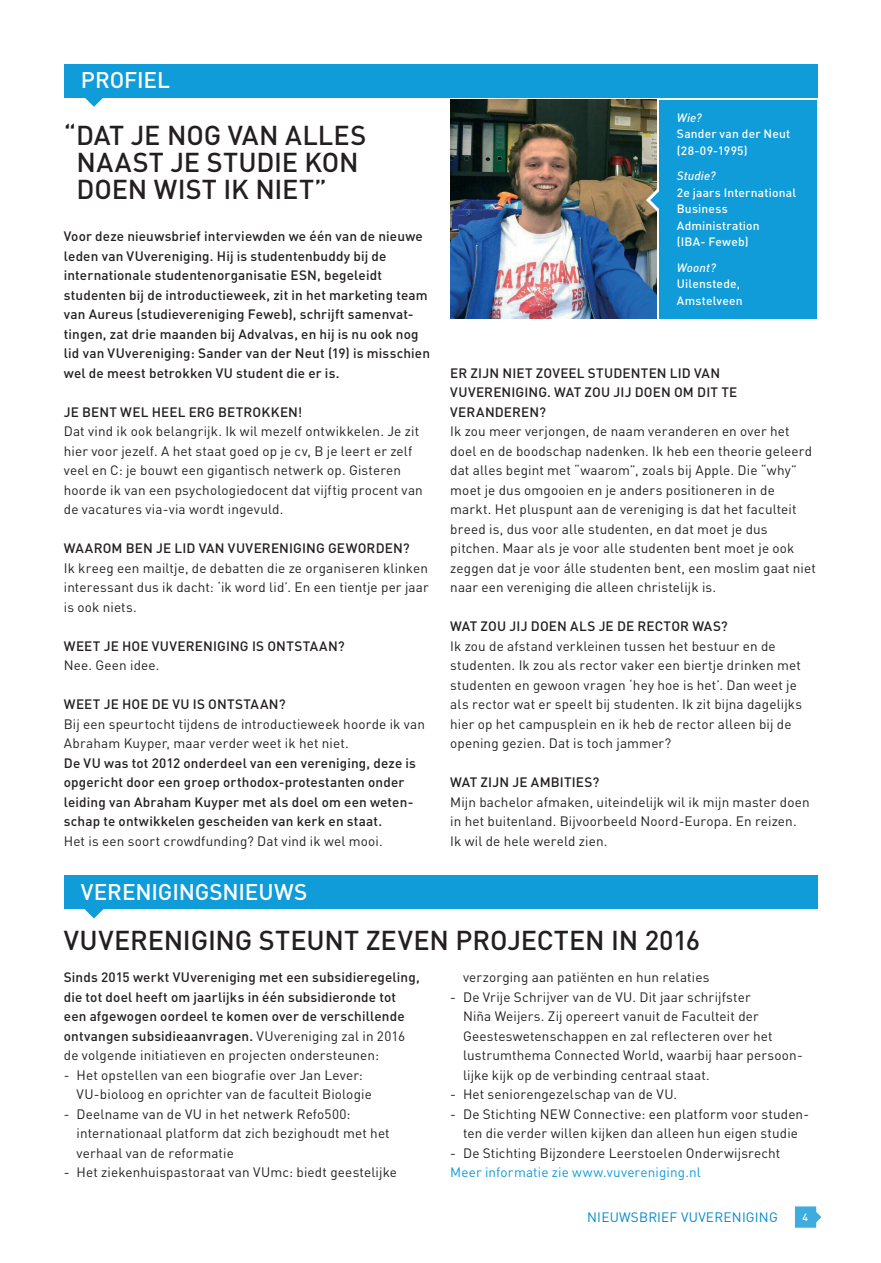
<style>
.page{position:relative;width:881px;height:1263px;background:#fff}
.page>*{position:absolute;margin:0;border:0;box-sizing:border-box;transform-origin:0 0}
.Platte_tekst_wit{font:500 27px/27px "DIN Pro";color:#231f20}
.Kop_18pt{font:500 27px "DIN Pro";letter-spacing:-.005em;color:#231f20}
.Kop_15pt_wit{font:500 22.5px "DIN Pro";letter-spacing:-.005em;color:#fff}
.Platte_tekst_zwart{font:13.5px/19.5px "DIN Pro";letter-spacing:.01em;color:#231f20}
.Platte_tekst_zwart-2{font:500 13.5px/19.5px "DIN Pro";letter-spacing:.01em;color:#231f20}
.intro{font:500 13.5px/19.5px "DIN Pro";letter-spacing:.01em;color:#231f20}
.Platte_tekst_wit-2{font:500 13.5px/19.5px "DIN Pro";letter-spacing:.01em;color:#231f20}
.Platte_tekst_zwart-3{font:13.5px "DIN Pro";letter-spacing:.01em;color:#0f9cd9}
.t1{font:13.5px "DIN Pro";letter-spacing:.02em;color:#0089cf}
.Platte_tekst_wit-3{font:500 12px/16.5px "DIN Pro";letter-spacing:.015em;color:#fff}
.Platte_tekst_wit-4{font:italic 500 12px "DIN Pro";letter-spacing:.02em;color:#fff}
.t2{font:500 10.5px "DIN Pro";color:#fff}
.s1{font-weight:400}
</style>
<div class="page">
<img style="left:450px;top:100px;width:206px;height:219px">
<svg style="left:645px;top:187px;width:14px;height:26px"></svg>
<div style="left:659px;top:100px;width:157px;height:218px;background:#0f9cd9"></div>
<svg style="left:85px;top:98px;width:18px;height:9px"></svg>
<div style="left:64px;top:64px;width:752px;height:34px;background:#0f9cd9"></div>
<svg style="left:84px;top:909px;width:20px;height:10px"></svg>
<div style="left:64px;top:875px;width:752px;height:34px;background:#0f9cd9"></div>
<svg style="left:795px;top:1206px;width:26px;height:22px"></svg>
<p class="Kop_15pt_wit" style="left:81px;top:62px;width:91px">PROFIEL</p>
<p class="Platte_tekst_wit" style="left:77px;top:118px;width:291px;text-indent:-13px">“DAT JE NOG VAN ALLES<br>NAAST JE STUDIE KON<br>DOEN WIST IK NIET”</p>
<p class="intro" style="left:64px;top:225px;width:367px">Voor deze nieuwsbrief interviewden we één van de nieuwe leden van VUvereniging. Hij is studentenbuddy bij de internationale studentenorganisatie ESN, begeleidt studenten bij de introductieweek, zit in het marketing team van Aureus (studievereniging Feweb), schrijft samenvat&shy;tingen, zat drie maanden bij Advalvas, en hij is nu ook nog lid van VUvereniging: Sander van der Neut (19) is misschien wel de meest betrokken VU student die er is.</p>
<p class="Platte_tekst_wit-2" style="left:64px;top:400px;width:240px">JE BENT WEL HEEL ERG BETROKKEN!</p>
<p class="Platte_tekst_zwart" style="left:64px;top:420px;width:360px">Dat vind ik ook belangrijk. Ik wil mezelf ontwikkelen. Je zit hier voor jezelf. A het staat goed op je cv, B je leert er zelf veel en C: je bouwt een gigantisch netwerk op. Gisteren hoorde ik van een psychologiedocent dat vijftig procent van de vacatures via-via wordt ingevuld.</p>
<p class="Platte_tekst_wit-2" style="left:64px;top:537px;width:347px">WAAROM BEN JE LID VAN VUVERENIGING GEWORDEN?</p>
<p class="Platte_tekst_zwart" style="left:64px;top:557px;width:366px;text-align:justify">Ik kreeg een mailtje, de debatten die ze organiseren klinken interessant dus ik dacht: ‘ik word lid’. En een tientje per jaar is ook niets.</p>
<p class="Platte_tekst_wit-2" style="left:64px;top:634px;width:282px">WEET JE HOE VUVERENIGING IS ONTSTAAN?</p>
<p class="Platte_tekst_zwart" style="left:64px;top:654px;width:97px">Nee. Geen idee.</p>
<p class="Platte_tekst_wit-2" style="left:64px;top:693px;width:223px">WEET JE HOE DE VU IS ONTSTAAN?</p>
<p class="Platte_tekst_zwart" style="left:64px;top:713px;width:362px">Bij een speurtocht tijdens de introductieweek hoorde ik van<br>Abraham Kuyper, maar verder weet ik het niet.</p>
<p class="Platte_tekst_zwart-2" style="left:64px;top:751px;width:353px">De VU was tot 2012 onderdeel van een vereniging, deze is opgericht door een groep orthodox-protestanten onder leiding van Abraham Kuyper met als doel om een weten&shy;schap te ontwikkelen gescheiden van kerk en staat.<br><span class="s1">Het is een soort crowdfunding? Dat vind ik wel mooi.</span></p>
<p class="Platte_tekst_wit-4" style="left:676px;top:108px;width:26px">Wie?</p>
<p class="Platte_tekst_wit-3" style="left:676px;top:124px;width:115px">Sander van der Neut (28-09-1995)</p>
<p class="Platte_tekst_wit-4" style="left:676px;top:166px;width:40px">Studie?</p>
<p class="Platte_tekst_wit-3" style="left:676px;top:183px;width:121px">2e jaars International<br>Business<br>Administration<br>(IBA- Feweb)</p>
<p class="Platte_tekst_wit-4" style="left:676px;top:258px;width:40px">Woont?</p>
<p class="Platte_tekst_wit-3" style="left:676px;top:274px;width:67px">Uilenstede,<br>Amstelveen</p>
<p class="Platte_tekst_wit-2" style="left:450px;top:361px;width:288px">ER ZIJN NIET ZOVEEL STUDENTEN LID VAN<br>VUVERENIGING. WAT ZOU JIJ DOEN OM DIT TE<br>VERANDEREN?</p>
<p class="Platte_tekst_zwart" style="left:450px;top:420px;width:367px">Ik zou meer verjongen, de naam veranderen en over het doel en de boodschap nadenken. Ik heb een theorie geleerd dat alles begint met “waarom”, zoals bij Apple. Die “why” moet je dus omgooien en je anders positioneren in de markt. Het pluspunt aan de vereniging is dat het faculteit breed is, dus voor alle studenten, en dat moet je dus pitchen. Maar als je voor alle studenten bent moet je ook zeggen dat je voor álle studenten bent, een moslim gaat niet naar een vereniging die alleen christelijk is.</p>
<p class="Platte_tekst_wit-2" style="left:450px;top:615px;width:279px">WAT ZOU JIJ DOEN ALS JE DE RECTOR WAS?</p>
<p class="Platte_tekst_zwart" style="left:450px;top:635px;width:353px">Ik zou de afstand verkleinen tussen het bestuur en de studenten. Ik zou als rector vaker een biertje drinken met studenten en gewoon vragen ‘hey hoe is het’. Dan weet je als rector wat er speelt bij studenten. Ik zit bijna dagelijks hier op het campusplein en ik heb de rector alleen bij de opening gezien. Dat is toch jammer?</p>
<p class="Platte_tekst_wit-2" style="left:450px;top:771px;width:151px">WAT ZIJN JE AMBITIES?</p>
<p class="Platte_tekst_zwart" style="left:450px;top:791px;width:361px">Mijn bachelor afmaken, uiteindelijk wil ik mijn master doen in het buitenland. Bijvoorbeeld Noord-Europa. En reizen.<br>Ik wil de hele wereld zien.</p>
<p class="Kop_15pt_wit" style="left:81px;top:874px;width:228px">VERENIGINGSNIEUWS</p>
<p class="Kop_18pt" style="left:64px;top:918px;width:637px">VUVERENIGING STEUNT ZEVEN PROJECTEN IN 2016</p>
<p class="Platte_tekst_zwart-2" style="left:64px;top:966px;width:357px">Sinds 2015 werkt VUvereniging met een subsidieregeling, die tot doel heeft om jaarlijks in één subsidieronde tot een afgewogen oordeel te komen over de verschillende ontvangen subsidieaanvragen. <span class="s1">VUvereniging zal in 2016 de volgende initiatieven en projecten ondersteunen:</span></p>
<p class="Platte_tekst_zwart" style="left:77px;top:1064px;width:296px;text-indent:-13px">- Het opstellen van een biografie over Jan Lever:<br>VU-bioloog en oprichter van de faculteit Biologie</p>
<p class="Platte_tekst_zwart" style="left:77px;top:1103px;width:314px;text-indent:-13px">- Deelname van de VU in het netwerk Refo500: internationaal platform dat zich bezighoudt met het verhaal van de reformatie</p>
<p class="Platte_tekst_zwart" style="left:64px;top:1161px;width:334px">- Het ziekenhuispastoraat van VUmc: biedt geestelijke</p>
<p class="Platte_tekst_zwart" style="left:463px;top:966px;width:248px">verzorging aan patiënten en hun relaties</p>
<p class="Platte_tekst_zwart" style="left:463px;top:986px;width:341px;text-indent:-13px">- De Vrije Schrijver van de VU. Dit jaar schrijfster<br>Niña Weijers. Zij opereert vanuit de Faculteit der Geesteswetenschappen en zal reflecteren over het lustrumthema Connected World, waarbij haar persoon&shy;lijke kijk op de verbinding centraal staat.</p>
<p class="Platte_tekst_zwart" style="left:450px;top:1083px;width:228px">- Het seniorengezelschap van de VU.</p>
<p class="Platte_tekst_zwart" style="left:450px;top:1103px;width:360px;text-align:center">- De Stichting NEW Connective: een platform voor studen&shy;ten die verder willen kijken dan alleen hun eigen studie</p>
<p class="Platte_tekst_zwart" style="left:450px;top:1142px;width:331px">- De Stichting Bijzondere Leerstoelen Onderwijsrecht</p>
<p class="Platte_tekst_zwart-3" style="left:450px;top:1162px;width:252px">Meer informatie zie www.vuvereniging.nl</p>
<p class="t1" style="left:587px;top:1206px;width:192px">NIEUWSBRIEF VUVERENIGING</p>
<p class="t2" style="left:802px;top:1209px;width:7px">4</p>
</div>
